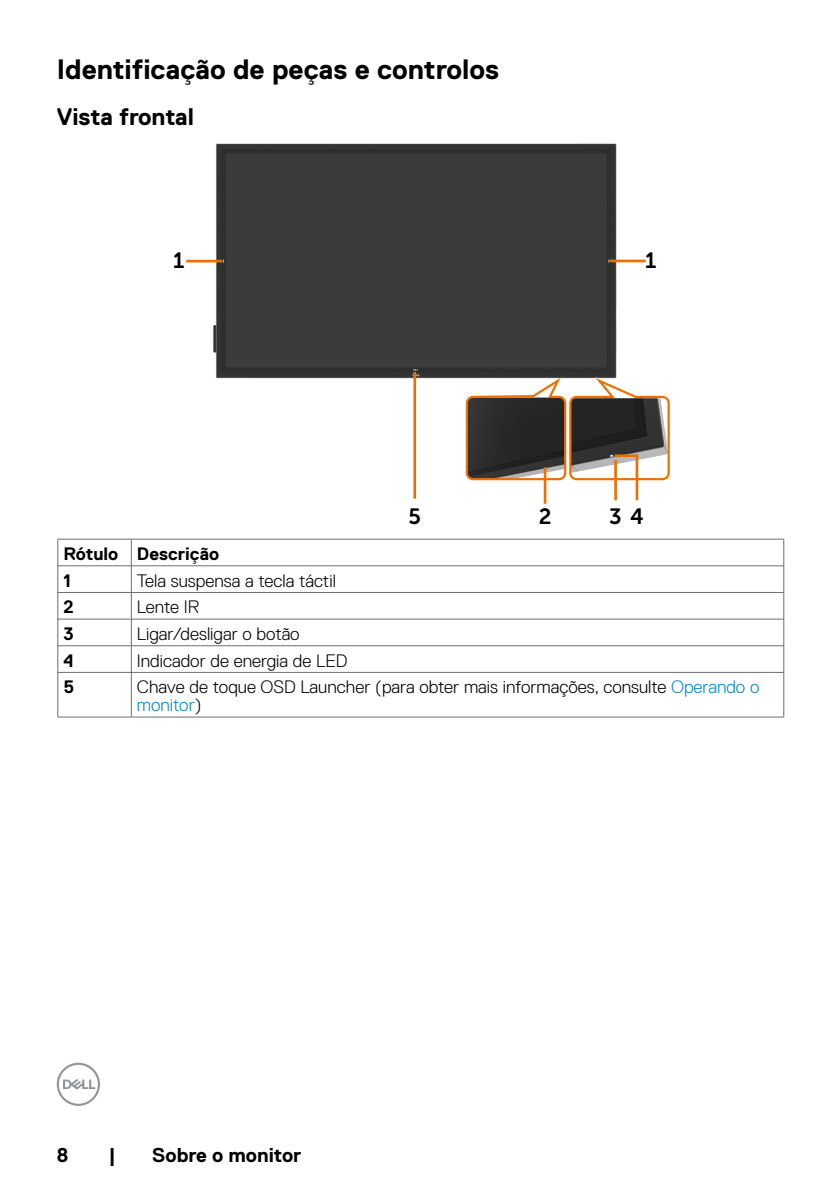
<style>
.page{position:relative;width:840px;height:1191px;background:#fff}
.page>*{position:absolute;margin:0;border:0;box-sizing:border-box;transform-origin:0 0}
.t1{font:700 28px "Dell Replica";color:#000}
.t2{font:700 24px "Dell Replica";color:#000}
.t3{font:22px "Museo Sans For Dell 700";color:#030000}
.t4{font:700 20px "Dell Replica";color:#000}
.t5{font:300 18px/18px "Dell Replica";color:#000}
.t6{font:700 18px/26.6px "Dell Replica";color:#000}
.s1{color:#0087cb}
</style>
<div class="page">
<svg style="left:57px;top:1062px;width:43px;height:44px"></svg>
<img style="left:211px;top:143px;width:407px;height:238px">
<svg style="left:464px;top:375px;width:206px;height:106px"></svg>
<hr style="left:543px;top:467px;width:3px;height:37px;background:#ec6f00">
<hr style="left:413px;top:372px;width:3px;height:126px;background:#ec6f00">
<hr style="left:614px;top:460px;width:2px;height:40px;background:#ec6f00">
<hr style="left:186px;top:260px;width:36px;height:2px;background:#ec6f00">
<hr style="left:609px;top:260px;width:36px;height:2px;background:#ec6f00">
<hr style="left:635px;top:454px;width:3px;height:46px;background:#ec6f00">
<hr style="left:614px;top:454px;width:22px;height:3px;background:#ec6f00">
<hr style="left:57px;top:539px;width:74px;height:1px;background:#6d6e71">
<hr style="left:131px;top:539px;width:652px;height:1px;background:#6d6e71">
<hr style="left:57px;top:565px;width:75px;height:1px;background:#6d6e71">
<hr style="left:131px;top:565px;width:652px;height:1px;background:#6d6e71">
<hr style="left:57px;top:592px;width:75px;height:1px;background:#6d6e71">
<hr style="left:131px;top:592px;width:652px;height:1px;background:#6d6e71">
<hr style="left:57px;top:619px;width:75px;height:1px;background:#6d6e71">
<hr style="left:131px;top:619px;width:652px;height:1px;background:#6d6e71">
<hr style="left:57px;top:645px;width:75px;height:1px;background:#6d6e71">
<svg style="left:57px;top:539px;width:1px;height:133px"></svg>
<hr style="left:131px;top:645px;width:652px;height:1px;background:#6d6e71">
<svg style="left:131px;top:539px;width:1px;height:133px"></svg>
<svg style="left:783px;top:539px;width:1px;height:133px"></svg>
<hr style="left:57px;top:672px;width:75px;height:1px;background:#6d6e71">
<hr style="left:57px;top:672px;width:1px;height:44px;background:#6d6e71">
<hr style="left:131px;top:672px;width:652px;height:1px;background:#6d6e71">
<hr style="left:131px;top:673px;width:1px;height:43px;background:#6d6e71">
<hr style="left:783px;top:672px;width:1px;height:44px;background:#6d6e71">
<hr style="left:57px;top:716px;width:74px;height:1px;background:#6d6e71">
<hr style="left:131px;top:716px;width:652px;height:1px;background:#6d6e71">
<h1 class="t1" style="left:57px;top:53px;width:443px">Identificação de peças e controlos</h1>
<h2 class="t2" style="left:57px;top:104px;width:139px">Vista frontal</h2>
<p class="t3" style="left:173px;top:248px;width:13px">1</p>
<p class="t3" style="left:644px;top:248px;width:13px">1</p>
<p class="t6" style="left:63px;top:540px;width:157px">Rótulo Descrição<br>1</p>
<p class="t5" style="left:137px;top:571px;width:200px">Tela suspensa a tecla táctil</p>
<p class="t3" style="left:408px;top:504px;width:14px">5</p>
<p class="t3" style="left:538px;top:504px;width:14px">2</p>
<p class="t3" style="left:609px;top:504px;width:36px">3 4</p>
<p class="t6" style="left:63px;top:594px;width:12px">2</p>
<p class="t5" style="left:137px;top:598px;width:64px">Lente IR</p>
<p class="t6" style="left:63px;top:620px;width:12px">3</p>
<p class="t5" style="left:137px;top:625px;width:164px">Ligar/desligar o botão</p>
<p class="t6" style="left:63px;top:647px;width:12px">4</p>
<p class="t5" style="left:137px;top:651px;width:212px">Indicador de energia de LED</p>
<p class="t6" style="left:63px;top:674px;width:12px">5</p>
<p class="t5" style="left:137px;top:678px;width:623px">Chave de toque OSD Launcher (para obter mais informações, consulte <span class="s1">Operando o monitor</span>)</p>
<p class="t4" style="left:57px;top:1143px;width:13px">8</p>
<p class="t4" style="left:108px;top:1143px;width:9px">|</p>
<p class="t4" style="left:152px;top:1143px;width:150px">Sobre o monitor</p>
</div>
